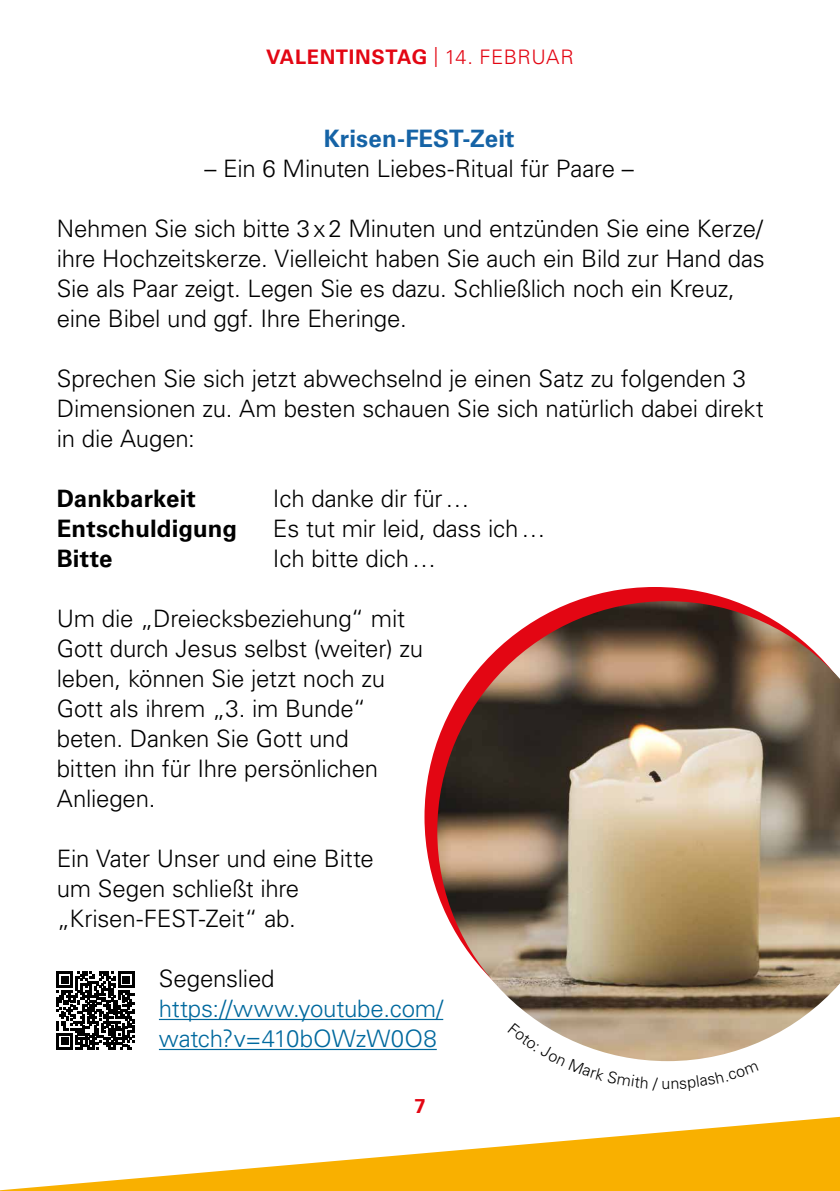
<style>
.page{position:relative;width:840px;height:1191px;background:#fff}
.page>*{position:absolute;margin:0;border:0;box-sizing:border-box;transform-origin:0 0}
.t1{font:300 24px/30px "Univers LT Std";letter-spacing:-.01em;color:#000}
.t2{font:300 24px/30px "Univers LT Std";letter-spacing:-.005em;color:#00699e}
.t3{font:700 24px "Univers LT Std";letter-spacing:.005em;color:#000}
.t4{font:700 24px "Univers LT Std";letter-spacing:.01em;color:#1563a6}
.t5{font:700 20px "Univers LT Std";letter-spacing:.03em;color:#e30613}
.t6{font:300 16px "Univers LT Std";color:#000}
.s1{font-weight:300}
</style>
<div class="page">
<svg style="left:0;top:1117px;width:839px;height:74px"></svg>
<hr style="left:159px;top:1018px;width:284px;height:2px;background:#00699e">
<hr style="left:159px;top:1048px;width:277px;height:2px;background:#00699e">
<svg style="left:424px;top:587px;width:310px;height:434px"></svg>
<img style="left:437px;top:601px;width:402px;height:460px">
<svg style="left:56px;top:971px;width:78px;height:78px"></svg>
<svg style="left:507px;top:1022px;width:150px;height:39px"></svg>
<p class="t5" style="left:266px;top:45px;width:309px">VALENTINSTAG <span class="s1">| 14. FEBRUAR</span></p>
<p class="t4" style="left:323px;top:124px;width:192px">Krisen-FEST-Zeit</p>
<p class="t1" style="left:204px;top:153px;width:430px">– Ein 6 Minuten Liebes-Ritual für Paare –</p>
<p class="t1" style="left:57px;top:213px;width:709px">Nehmen Sie sich bitte 3x2 Minuten und entzünden Sie eine Kerze/ ihre Hochzeitskerze. Vielleicht haben Sie auch ein Bild zur Hand das Sie als Paar zeigt. Legen Sie es dazu. Schließlich noch ein Kreuz, eine Bibel und ggf. Ihre Eheringe.</p>
<p class="t1" style="left:57px;top:363px;width:708px">Sprechen Sie sich jetzt abwechselnd je einen Satz zu folgenden 3<br>Dimensionen zu. Am besten schauen Sie sich natürlich dabei direkt in die Augen:</p>
<p class="t3" style="left:57px;top:484px;width:141px">Dankbarkeit</p>
<p class="t1" style="left:273px;top:483px;width:198px">Ich danke dir für…</p>
<p class="t3" style="left:57px;top:514px;width:182px">Entschuldigung</p>
<p class="t1" style="left:273px;top:513px;width:274px">Es tut mir leid, dass ich…</p>
<p class="t3" style="left:57px;top:544px;width:57px">Bitte</p>
<p class="t1" style="left:273px;top:543px;width:164px">Ich bitte dich…</p>
<p class="t1" style="left:57px;top:603px;width:368px">Um die „Dreiecksbeziehung“ mit<br>Gott durch Jesus selbst (weiter) zu leben, können Sie jetzt noch zu<br>Gott als ihrem „3. im Bunde“ beten. Danken Sie Gott und<br>bitten ihn für Ihre persönlichen<br>Anliegen.</p>
<p class="t1" style="left:57px;top:843px;width:318px">Ein Vater Unser und eine Bitte um Segen schließt ihre „Krisen-FEST-Zeit“ ab.</p>
<p class="t1" style="left:159px;top:963px;width:117px">Segenslied</p>
<p class="t2" style="left:159px;top:993px;width:286px">https://www.youtube.com/ watch?v=410bOWzW0O8</p>
<p class="t5" style="left:414px;top:1094px;width:13px">7</p>
<p class="t6" style="left:661px;top:1073px;width:11px">u</p>
</div>
